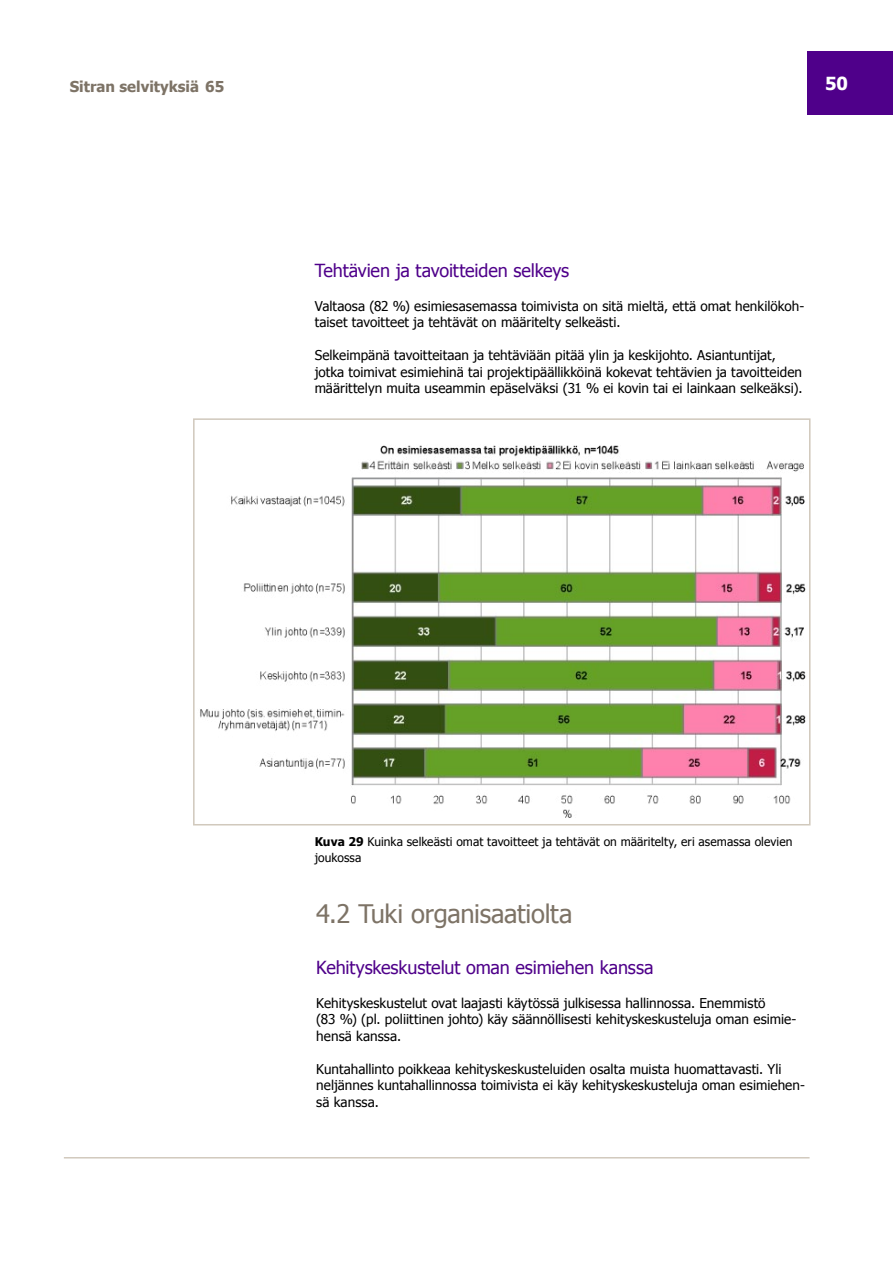
<style>
.page{position:relative;width:893px;height:1263px;background:#fff}
.page>*{position:absolute;margin:0;border:0;box-sizing:border-box;transform-origin:0 0}
.t1{font:25.5px "Tahoma";letter-spacing:-.01em;color:#7d7366}
.t2{font:18px "Tahoma";letter-spacing:-.01em;color:#4f008a}
.t3{font:700 18px "Tahoma";color:#fff}
.t4{font:700 15px "Tahoma";color:#7d7366}
.t5{font:13.5px/16.5px "Tahoma";letter-spacing:.005em;color:#000}
.t6{font:12px/16.5px "Tahoma";letter-spacing:.01em;color:#000}
.s1{font-weight:700}
</style>
<div class="page">
<div style="left:808px;top:51px;width:85px;height:64px;background:#4f008a"></div>
<hr style="left:64px;top:1157px;width:746px;height:1px;background:#d1c9bd">
<img style="left:200px;top:445px;width:606px;height:373px">
<div style="left:193px;top:418px;width:617px;height:407px;border:2px solid #d1c9bd"></div>
<p class="t4" style="left:70px;top:76px;width:156px">Sitran selvityksiä 65</p>
<h2 class="t3" style="left:825px;top:71px;width:24px">50</h2>
<h2 class="t2" style="left:315px;top:259px;width:256px">Tehtävien ja tavoitteiden selkeys</h2>
<p class="t5" style="left:315px;top:297px;width:491px">Valtaosa (82 %) esimiesasemassa toimivista on sitä mieltä, että omat henkilökoh&shy;taiset tavoitteet ja tehtävät on määritelty selkeästi.</p>
<p class="t5" style="left:315px;top:347px;width:489px">Selkeimpänä tavoitteitaan ja tehtäviään pitää ylin ja keskijohto. Asiantuntijat, jotka toimivat esimiehinä tai projektipäällikköinä kokevat tehtävien ja tavoitteiden määrittelyn muita useammin epäselväksi (31 % ei kovin tai ei lainkaan selkeäksi).</p>
<p class="t6" style="left:315px;top:833px;width:479px"><span class="s1">Kuva 29</span> Kuinka selkeästi omat tavoitteet ja tehtävät on määritelty, eri asemassa olevien joukossa</p>
<h1 class="t1" style="left:316px;top:897px;width:258px">4.2 Tuki organisaatiolta</h1>
<h2 class="t2" style="left:316px;top:955px;width:339px">Kehityskeskustelut oman esimiehen kanssa</h2>
<p class="t5" style="left:316px;top:994px;width:482px">Kehityskeskustelut ovat laajasti käytössä julkisessa hallinnossa. Enemmistö<br>(83 %) (pl. poliittinen johto) käy säännöllisesti kehityskeskusteluja oman esimie&shy;hensä kanssa.</p>
<p class="t5" style="left:316px;top:1060px;width:490px">Kuntahallinto poikkeaa kehityskeskusteluiden osalta muista huomattavasti. Yli neljännes kuntahallinnossa toimivista ei käy kehityskeskusteluja oman esimiehen&shy;sä kanssa.</p>
</div>
